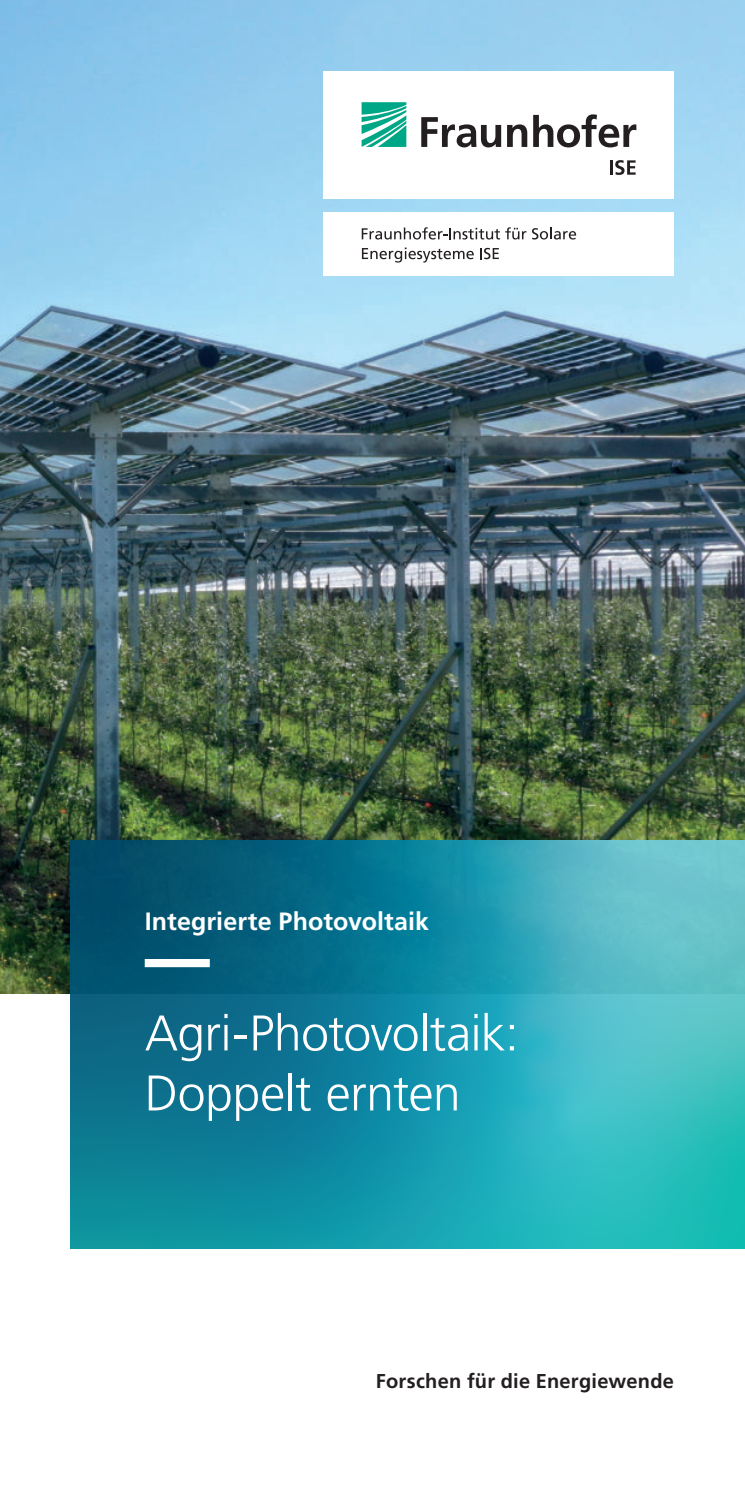
<style>
.page{position:relative;width:745px;height:1489px;background:#fff}
.page>*{position:absolute;margin:0;border:0;box-sizing:border-box;transform-origin:0 0}
.t1{font:300 50px/60px "Frutiger LT Com";letter-spacing:-.015em;color:#fff}
.t2{font:700 25px "Frutiger LT Com";letter-spacing:.005em;color:#fff}
.t3{font:700 20px "Frutiger LT Com";letter-spacing:.015em;color:#231f20}
</style>
<div class="page">
<img style="left:0;top:0;width:744px;height:993px">
<svg style="left:71px;top:840px;width:673px;height:408px;background:#2092a5"></svg>
<div style="left:323px;top:71px;width:350px;height:127px;background:#fff"></div>
<div style="left:323px;top:212px;width:350px;height:63px;background:#fff"></div>
<svg style="left:361px;top:227px;width:138px;height:12px"></svg>
<svg style="left:505px;top:227px;width:70px;height:12px"></svg>
<svg style="left:361px;top:247px;width:112px;height:15px"></svg>
<svg style="left:480px;top:248px;width:18px;height:11px"></svg>
<svg style="left:361px;top:102px;width:45px;height:45px"></svg>
<svg style="left:421px;top:114px;width:215px;height:33px"></svg>
<hr style="left:609px;top:160px;width:3px;height:15px;background:#231f20">
<svg style="left:615px;top:160px;width:20px;height:15px"></svg>
<svg style="left:145px;top:958px;width:531px;height:9px;background:#3899ad"></svg>
<p class="t2" style="left:145px;top:911px;width:286px">Integrierte Photovoltaik</p>
<p class="t1" style="left:145px;top:1006px;width:375px">Agri-Photovoltaik:<br>Doppelt ernten</p>
<p class="t3" style="left:375px;top:1372px;width:299px">Forschen für die Energiewende</p>
</div>
